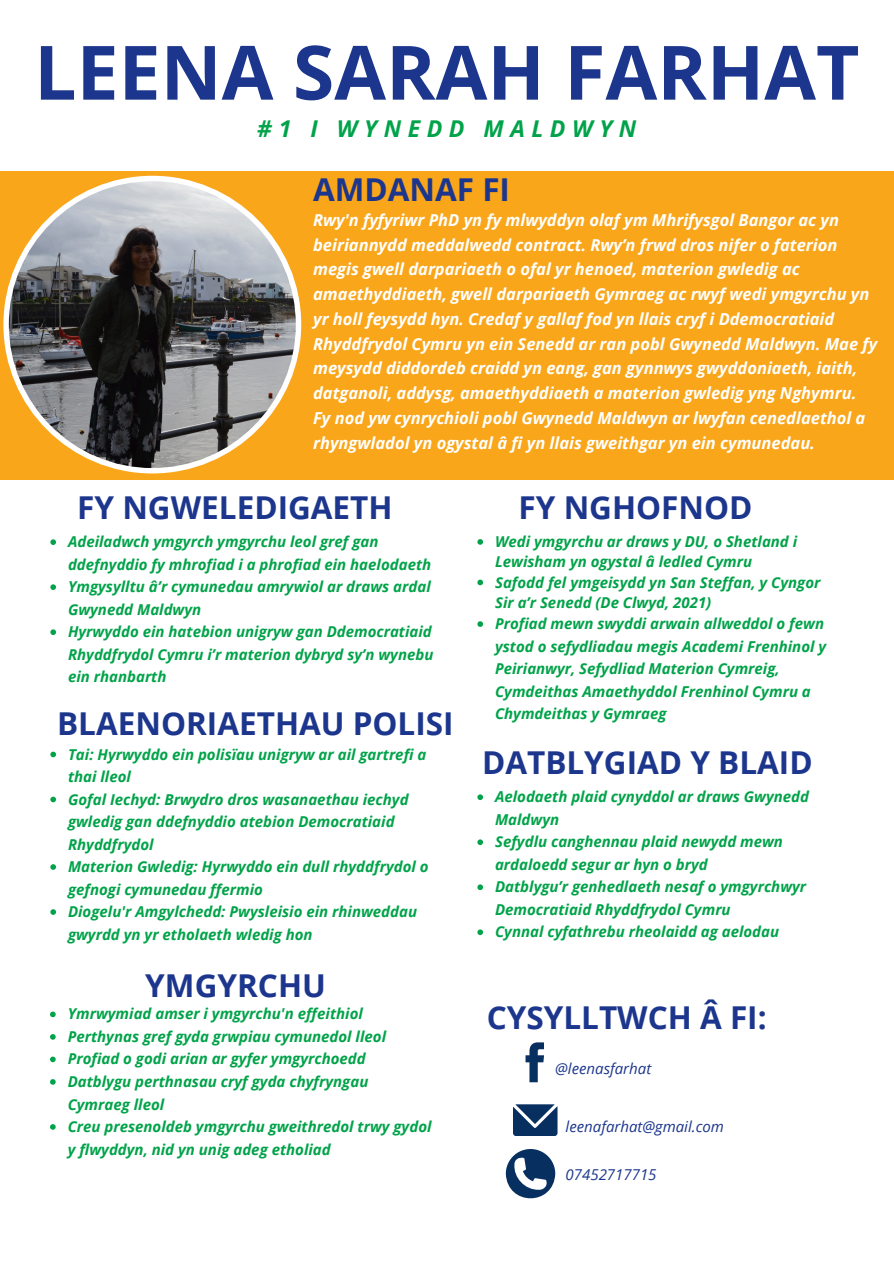
<style>
.page{position:relative;width:894px;height:1264px;background:#fff}
.page>*{position:absolute;margin:0;border:0;box-sizing:border-box;transform-origin:0 0}
.t1{font:700 75px "Open Sans";color:#1c368d}
.t2{font:700 31.5px "Open Sans";color:#1c368d}
.t3{font:italic 700 23.1px "Open Sans";letter-spacing:.28em;color:#00a349}
.t4{font:italic 700 16.5px/24.8px "Open Sans";color:#fff}
.t5{font:italic 700 15px/22.5px "Open Sans";color:#00a349}
.t6{font:italic 15px "Open Sans";color:#1c368d}
</style>
<div class="page">
<div style="left:0;top:171px;width:893px;height:309px;background:#faa61a"></div>
<svg style="left:525px;top:1042px;width:19px;height:40px"></svg>
<svg style="left:513px;top:1104px;width:44px;height:31px"></svg>
<svg style="left:3px;top:176px;width:298px;height:297px"></svg>
<svg style="left:505px;top:1149px;width:50px;height:50px"></svg>
<svg style="left:477px;top:539px;width:6px;height:5px"></svg>
<svg style="left:477px;top:579px;width:6px;height:6px"></svg>
<svg style="left:477px;top:621px;width:6px;height:6px"></svg>
<svg style="left:50px;top:539px;width:6px;height:6px"></svg>
<svg style="left:50px;top:584px;width:6px;height:6px"></svg>
<svg style="left:50px;top:629px;width:6px;height:6px"></svg>
<svg style="left:50px;top:751px;width:6px;height:6px"></svg>
<svg style="left:50px;top:796px;width:6px;height:6px"></svg>
<svg style="left:50px;top:864px;width:6px;height:5px"></svg>
<svg style="left:50px;top:909px;width:6px;height:5px"></svg>
<svg style="left:477px;top:794px;width:6px;height:6px"></svg>
<svg style="left:477px;top:839px;width:6px;height:6px"></svg>
<svg style="left:477px;top:884px;width:6px;height:6px"></svg>
<svg style="left:477px;top:929px;width:6px;height:6px"></svg>
<svg style="left:50px;top:1011px;width:6px;height:6px"></svg>
<svg style="left:50px;top:1034px;width:6px;height:5px"></svg>
<svg style="left:50px;top:1056px;width:6px;height:6px"></svg>
<svg style="left:50px;top:1079px;width:6px;height:5px"></svg>
<svg style="left:50px;top:1124px;width:6px;height:5px"></svg>
<h3 class="t1" style="left:34px;top:20px;width:826px">LEENA SARAH FARHAT</h3>
<p class="t3" style="left:257px;top:113px;width:380px">#1 I WYNEDD MALDWYN</p>
<h2 class="t2" style="left:313px;top:167px;width:198px">AMDANAF FI</h2>
<h4 class="t4" style="left:313px;top:207px;width:565px">Rwy'n fyfyriwr PhD yn fy mlwyddyn olaf ym Mhrifysgol Bangor ac yn beiriannydd meddalwedd contract. Rwy’n frwd dros nifer o faterion megis gwell darpariaeth o ofal yr henoed, materion gwledig ac amaethyddiaeth, gwell darpariaeth Gymraeg ac rwyf wedi ymgyrchu yn yr holl feysydd hyn. Credaf y gallaf fod yn llais cryf i Ddemocratiaid Rhyddfrydol Cymru yn ein Senedd ar ran pobl Gwynedd Maldwyn. Mae fy meysydd diddordeb craidd yn eang, gan gynnwys gwyddoniaeth, iaith, datganoli, addysg, amaethyddiaeth a materion gwledig yng Nghymru.<br>Fy nod yw cynrychioli pobl Gwynedd Maldwyn ar lwyfan cenedlaethol a rhyngwladol yn ogystal â fi yn llais gweithgar yn ein cymunedau.</h4>
<p class="t2" style="left:77px;top:485px;width:317px">FY NGWELEDIGAETH</p>
<p class="t2" style="left:518px;top:485px;width:235px">FY NGHOFNOD</p>
<h2 class="t5" style="left:68px;top:530px;width:364px">Adeiladwch ymgyrch ymgyrchu leol gref gan ddefnyddio fy mhrofiad i a phrofiad ein haelodaeth</h2>
<p class="t5" style="left:68px;top:575px;width:364px">Ymgysylltu â’r cymunedau amrywiol ar draws ardal<br>Gwynedd Maldwyn</p>
<p class="t5" style="left:68px;top:620px;width:367px;text-align:justify">Hyrwyddo ein hatebion unigryw gan Ddemocratiaid Rhyddfrydol Cymru i’r materion dybryd sy’n wynebu ein rhanbarth</p>
<p class="t2" style="left:57px;top:701px;width:398px">BLAENORIAETHAU POLISI</p>
<p class="t5" style="left:68px;top:742px;width:360px">Tai: Hyrwyddo ein polisïau unigryw ar ail gartrefi a thai lleol</p>
<p class="t5" style="left:68px;top:787px;width:342px">Gofal Iechyd: Brwydro dros wasanaethau iechyd gwledig gan ddefnyddio atebion Democratiaid<br>Rhyddfrydol</p>
<h2 class="t5" style="left:68px;top:855px;width:362px">Materion Gwledig: Hyrwyddo ein dull rhyddfrydol o gefnogi cymunedau ffermio</h2>
<p class="t5" style="left:68px;top:900px;width:350px">Diogelu'r Amgylchedd: Pwysleisio ein rhinweddau gwyrdd yn yr etholaeth wledig hon</p>
<p class="t2" style="left:145px;top:963px;width:182px">YMGYRCHU</p>
<p class="t5" style="left:68px;top:1002px;width:297px">Ymrwymiad amser i ymgyrchu'n effeithiol</p>
<p class="t5" style="left:68px;top:1024px;width:320px">Perthynas gref gyda grwpiau cymunedol lleol</p>
<p class="t5" style="left:68px;top:1047px;width:299px">Profiad o godi arian ar gyfer ymgyrchoedd</p>
<h2 class="t5" style="left:68px;top:1069px;width:302px">Datblygu perthnasau cryf gyda chyfryngau<br>Cymraeg lleol</h2>
<p class="t5" style="left:68px;top:1114px;width:365px">Creu presenoldeb ymgyrchu gweithredol trwy gydol y flwyddyn, nid yn unig adeg etholiad</p>
<h2 class="t5" style="left:495px;top:531px;width:303px;line-height:20.2px">Wedi ymgyrchu ar draws y DU, o Shetland i<br>Lewisham yn ogystal â ledled Cymru</h2>
<p class="t5" style="left:495px;top:571px;width:327px;line-height:20.2px">Safodd fel ymgeisydd yn San Steffan, y Cyngor<br>Sir a’r Senedd (De Clwyd, 2021)</p>
<p class="t5" style="left:495px;top:612px;width:332px">Profiad mewn swyddi arwain allweddol o fewn ystod o sefydliadau megis Academi Frenhinol y Peirianwyr, Sefydliad Materion Cymreig, Cymdeithas Amaethyddol Frenhinol Cymru a Chymdeithas y Gymraeg</p>
<p class="t2" style="left:482px;top:740px;width:332px">DATBLYGIAD Y BLAID</p>
<p class="t5" style="left:495px;top:785px;width:315px">Aelodaeth plaid cynyddol ar draws Gwynedd<br>Maldwyn</p>
<p class="t5" style="left:495px;top:830px;width:289px">Sefydlu canghennau plaid newydd mewn ardaloedd segur ar hyn o bryd</p>
<h2 class="t5" style="left:495px;top:875px;width:312px">Datblygu’r genhedlaeth nesaf o ymgyrchwyr<br>Democratiaid Rhyddfrydol Cymru</h2>
<p class="t5" style="left:495px;top:920px;width:285px">Cynnal cyfathrebu rheolaidd ag aelodau</p>
<p class="t2" style="left:486px;top:995px;width:281px">CYSYLLTWCH Â FI:</p>
<h2 class="t6" style="left:555px;top:1058px;width:97px">@leenasfarhat</h2>
<p class="t6" style="left:565px;top:1115px;width:160px">leenafarhat@gmail.com</p>
<p class="t6" style="left:565px;top:1163px;width:92px">07452717715</p>
</div>
